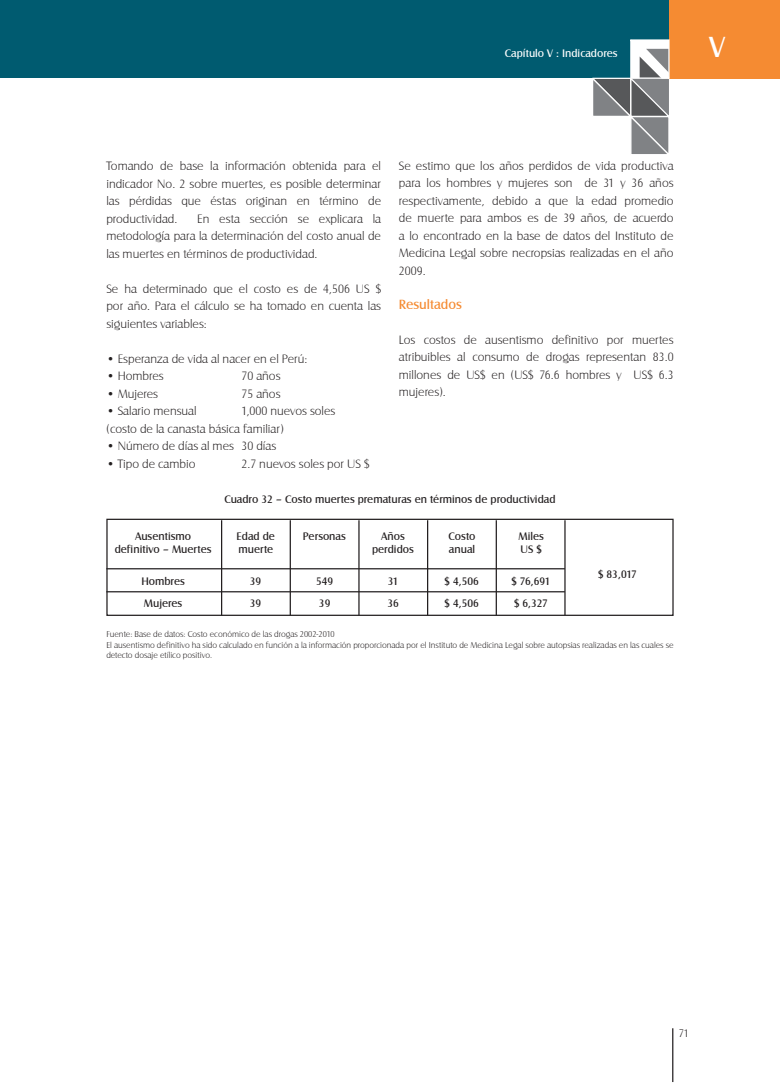
<style>
.page{position:relative;width:780px;height:1088px;background:#fff}
.page>*{position:absolute;margin:0;border:0;box-sizing:border-box;transform-origin:0 0}
.t1{font:30px "Castle T";color:#fff}
.t2{font:13.75px "Castle T";color:#f58b32}
.t3{font:12.5px/17.5px "Castle T Ligh";color:#231f20;text-align:justify}
.t4{font:11.25px/13.8px "Castle T";color:#231f20}
.t5{font:11.25px "Castle T";color:#fff}
.t6{font:11.25px "Castle T Ligh";color:#231f20}
.t7{font:8.75px/10.5px "Castle T Ligh";color:#231f20}
</style>
<div class="page">
<hr style="left:672px;top:1028px;width:1px;height:54px;background:#231f20">
<div style="left:0;top:0;width:691px;height:78px;background:#005b70"></div>
<div style="left:669px;top:0;width:111px;height:78px;background:#f58b32"></div>
<svg style="left:592px;top:39px;width:78px;height:115px"></svg>
<div style="left:106px;top:519px;width:567px;height:97px;border:1px solid #231f20"></div>
<hr style="left:106px;top:568px;width:459px;height:1px;background:#231f20">
<hr style="left:106px;top:591px;width:459px;height:1px;background:#231f20">
<hr style="left:221px;top:520px;width:1px;height:95px;background:#231f20">
<hr style="left:289px;top:520px;width:2px;height:95px;background:#231f20">
<hr style="left:358px;top:520px;width:1px;height:95px;background:#231f20">
<hr style="left:427px;top:520px;width:1px;height:95px;background:#231f20">
<hr style="left:495px;top:520px;width:2px;height:95px;background:#231f20">
<hr style="left:564px;top:520px;width:1px;height:95px;background:#231f20">
<p class="t5" style="left:505px;top:47px;width:114px">Capítulo V : Indicadores</p>
<p class="t1" style="left:709px;top:30px;width:17px">V</p>
<p class="t3" style="left:399px;top:157px;width:276px">Se estimo que los años perdidos de vida productiva para los hombres y mujeres son de 31 y 36 años respectivamente, debido a que la edad promedio de muerte para ambos es de 39 años, de acuerdo a lo encontrado en la base de datos del Instituto de Medicina Legal sobre necropsias realizadas en el año 2009.</p>
<p class="t2" style="left:399px;top:297px;width:65px">Resultados</p>
<p class="t3" style="left:399px;top:331px;width:276px">Los costos de ausentismo definitivo por muertes atribuibles al consumo de drogas representan 83.0 millones de US$ en (US$ 76.6 hombres y US$ 6.3 mujeres).</p>
<p class="t3" style="left:106px;top:158px;width:276px">Tomando de base la información obtenida para el indicador No. 2 sobre muertes, es posible determinar las pérdidas que éstas originan en término de productividad.</p>
<p class="t3" style="left:106px;top:210px;width:276px;text-indent:91px">En esta sección se explicara la metodología para la determinación del costo anual de las muertes en términos de productividad.</p>
<p class="t3" style="left:106px;top:280px;width:276px">Se ha determinado que el costo es de 4,506 US $ por año. Para el cálculo se ha tomado en cuenta las siguientes variables:</p>
<p class="t3" style="left:106px;top:350px;width:202px">• Esperanza de vida al nacer en el Perú:</p>
<p class="t3" style="left:106px;top:368px;width:59px">• Hombres</p>
<p class="t3" style="left:241px;top:368px;width:41px">70 años</p>
<p class="t3" style="left:106px;top:385px;width:53px">• Mujeres</p>
<p class="t3" style="left:241px;top:385px;width:41px">75 años</p>
<p class="t3" style="left:106px;top:403px;width:92px">• Salario mensual</p>
<p class="t3" style="left:241px;top:403px;width:95px">1,000 nuevos soles</p>
<p class="t3" style="left:106px;top:420px;width:179px">(costo de la canasta básica familiar)</p>
<p class="t3" style="left:106px;top:438px;width:171px">• Número de días al mes 30 días</p>
<p class="t3" style="left:106px;top:455px;width:91px">• Tipo de cambio</p>
<p class="t3" style="left:241px;top:455px;width:129px">2.7 nuevos soles por US $</p>
<p class="t4" style="left:224px;top:492px;width:333px">Cuadro 32 – Costo muertes prematuras en términos de productividad</p>
<p class="t4" style="left:135px;top:529px;width:58px">Ausentismo</p>
<p class="t4" style="left:115px;top:543px;width:98px">definitivo – Muertes</p>
<p class="t4" style="left:141px;top:574px;width:45px">Hombres</p>
<p class="t4" style="left:144px;top:596px;width:40px">Mujeres</p>
<p class="t4" style="left:237px;top:529px;width:40px">Edad de muerte</p>
<p class="t4" style="left:381px;top:529px;width:25px">Años</p>
<p class="t4" style="left:303px;top:529px;width:44px">Personas</p>
<p class="t4" style="left:372px;top:543px;width:43px">perdidos</p>
<p class="t4" style="left:250px;top:574px;width:13px">39</p>
<p class="t4" style="left:250px;top:596px;width:13px">39</p>
<p class="t4" style="left:316px;top:574px;width:19px">549</p>
<p class="t4" style="left:319px;top:596px;width:13px">39</p>
<p class="t4" style="left:388px;top:574px;width:12px">31</p>
<p class="t4" style="left:387px;top:596px;width:13px">36</p>
<p class="t4" style="left:448px;top:529px;width:28px">Costo</p>
<p class="t4" style="left:449px;top:543px;width:28px">anual</p>
<p class="t4" style="left:444px;top:574px;width:36px">$ 4,506</p>
<p class="t4" style="left:444px;top:596px;width:36px">$ 4,506</p>
<p class="t4" style="left:518px;top:529px;width:27px">Miles</p>
<p class="t4" style="left:520px;top:543px;width:23px">US $</p>
<p class="t4" style="left:511px;top:574px;width:41px">$ 76,691</p>
<p class="t4" style="left:514px;top:596px;width:35px">$ 6,327</p>
<p class="t4" style="left:598px;top:567px;width:40px">$ 83,017</p>
<p class="t7" style="left:106px;top:629px;width:230px">Fuente: Base de datos: Costo económico de las drogas 2002-2010</p>
<p class="t7" style="left:106px;top:640px;width:568px">El ausentismo definitivo ha sido calculado en función a la información proporcionada por el Instituto de Medicina Legal sobre autopsias realizadas en las cuales se detecto dosaje etílico positivo.</p>
<p class="t6" style="left:679px;top:1027px;width:12px">71</p>
</div>
